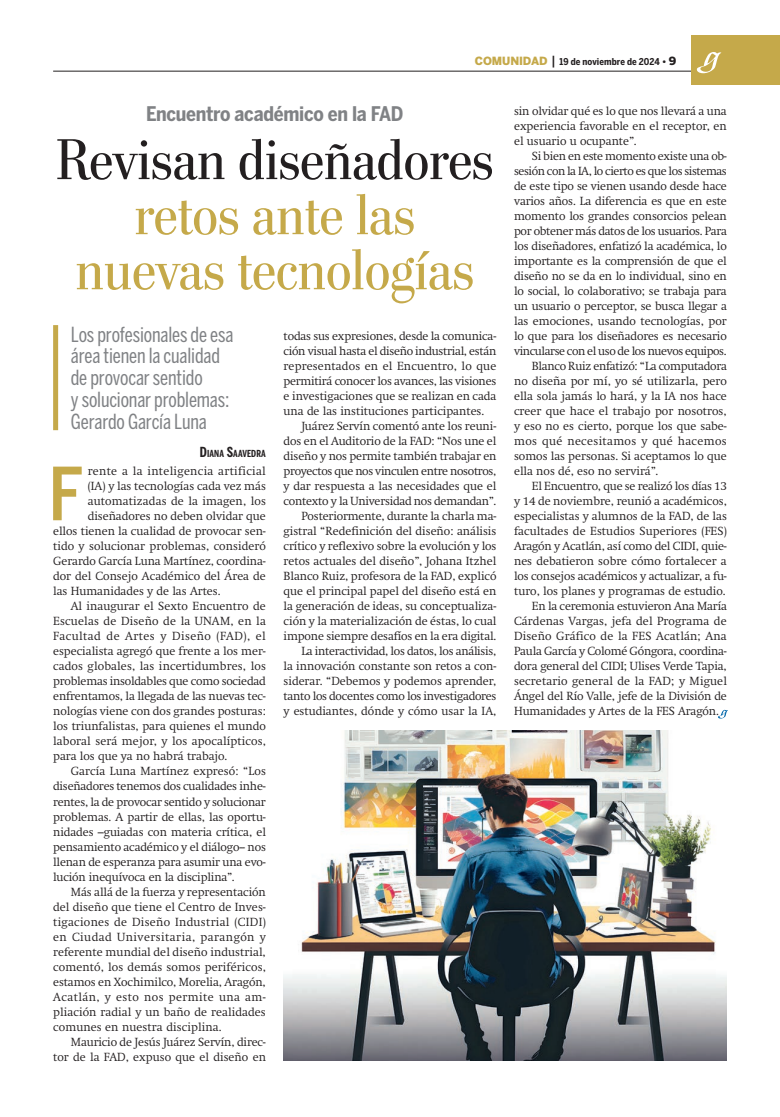
<style>
.page{position:relative;width:780px;height:1117px;background:#fff}
.page>*{position:absolute;margin:0;border:0;box-sizing:border-box;transform-origin:0 0}
.t1{font:500 72.38px "Benton Sans Cond";color:#c5a94a}
.t2{font:57.5px/55px "Stilson";color:#c5a94a;text-align:center}
.t3{font:57.5px "Stilson";color:#231f20}
.t4{font:20.62px/21.9px "Benton Sans Comp";letter-spacing:-.01em;color:#808285}
.t5{font:700 20px "Benton Sans Cond";letter-spacing:-.015em;color:#808285}
.t6{font:300 11.62px/15px "Swift";color:#231f20;text-align:justify}
.t7{font:300 11.62px "Swift";letter-spacing:-.02em;color:#231f20}
.t8{font:300 11.62px "Swift";letter-spacing:.04em;color:#231f20}
.t9{font:300 11.62px "Swift";letter-spacing:-.035em;color:#231f20}
.t10{font:300 11.62px "Swift";letter-spacing:-.025em;color:#231f20}
.t11{font:300 11.62px "Swift";letter-spacing:.025em;color:#231f20}
.t12{font:300 11.62px "Swift";letter-spacing:.03em;color:#231f20}
.t13{font:700 9.62px "Benton Sans Comp";letter-spacing:.01em;color:#231f20}
.t14{font:700 9.38px "Benton Sans Cond";letter-spacing:.01em;color:#231f20}
.s1{font-family:"Benton Sans";font-weight:900;font-size:11.25px;color:#c5a94a}
.s2{font-weight:500;font-size:12.5px}
.s3{font-family:"Benton Sans";font-weight:900}
.s4{font-family:"Benton Sans";font-weight:900;font-size:11.25px}
.s5{font-size:13.75px}
</style>
<div class="page">
<hr style="left:53px;top:71px;width:673px;height:1px;background:#231f20">
<div style="left:691px;top:35px;width:88px;height:50px;background:#c5a94a"></div>
<svg style="left:696px;top:52px;width:26px;height:21px"></svg>
<div style="left:53px;top:325px;width:5px;height:105px;background:#c5a94a"></div>
<img style="left:283px;top:730px;width:443px;height:330px">
<svg style="left:718px;top:709px;width:10px;height:9px"></svg>
<p class="t14" style="left:475px;top:56px;width:203px"><span class="s1">COMUNIDAD</span> <span class="s2">|</span> 19 de noviembre de 2024 <span class="s3">•</span> <span class="s4">9</span></p>
<h3 class="t5" style="left:146px;top:102px;width:259px">Encuentro académico en la FAD</h3>
<h2 class="t3" style="left:56px;top:126px;width:438px">Revisan diseñadores</h2>
<h2 class="t2" style="left:76px;top:187px;width:400px">retos ante las nuevas tecnologías</h2>
<p class="t6" style="left:283px;top:328px;width:214px">todas sus expresiones, desde la comunica&shy;ción visual hasta el diseño industrial, están representados en el Encuentro, lo que permitirá conocer los avances, las visiones e investigaciones que se realizan en cada una de las instituciones participantes.</p>
<p class="t6" style="left:283px;top:418px;width:214px;text-align:right">Juárez Servín comentó ante los reuni&shy;dos en el Auditorio de la FAD: “Nos une el diseño y nos permite también trabajar en proyectos que nos vinculen entre nosotros, y dar respuesta a las necesidades que el contexto y la Universidad nos demandan”.<br>Posteriormente, durante la charla ma&shy;gistral “Redefinición del diseño: análisis crítico y reflexivo sobre la evolución y los retos actuales del diseño”, Johana Itzhel Blanco Ruiz, profesora de la FAD, explicó que el principal papel del diseño está en la generación de ideas, su conceptualiza&shy;ción y la materialización de éstas, lo cual impone siempre desafíos en la era digital.<br>La interactividad, los datos, los análisis,<br>la innovación constante son retos a con&shy;siderar. “Debemos y podemos aprender, tanto los docentes como los investigadores y estudiantes, dónde y cómo usar la IA,</p>
<h3 class="t4" style="left:71px;top:323px;width:164px">Los profesionales de esa área tienen la cualidad de provocar sentido<br>y solucionar problemas:<br>Gerardo García Luna</h3>
<p class="t13" style="left:200px;top:448px;width:67px"><span class="s5">D</span>IANA <span class="s5">S</span>AAVEDRA</p>
<h1 class="t1" style="left:48px;top:451px;width:37px">F</h1>
<p class="t11" style="left:88px;top:464px;width:179px">rente a la inteligencia artificial</p>
<p class="t6" style="left:88px;top:478px;width:180px">(IA) y las tecnologías cada vez más</p>
<p class="t6" style="left:88px;top:493px;width:180px">automatizadas de la imagen, los</p>
<p class="t6" style="left:88px;top:508px;width:180px">diseñadores no deben olvidar que</p>
<p class="t6" style="left:53px;top:523px;width:214px">ellos tienen la cualidad de provocar sen-</p>
<p class="t6" style="left:53px;top:538px;width:214px">tido y solucionar problemas, consideró</p>
<p class="t6" style="left:53px;top:553px;width:214px">Gerardo García Luna Martínez, coordina-</p>
<p class="t6" style="left:53px;top:568px;width:214px">dor del Consejo Académico del Área de</p>
<p class="t6" style="left:53px;top:583px;width:169px">las Humanidades y de las Artes.</p>
<p class="t6" style="left:71px;top:598px;width:196px">Al inaugurar el Sexto Encuentro de</p>
<p class="t6" style="left:53px;top:613px;width:214px">Escuelas de Diseño de la UNAM, en la</p>
<p class="t8" style="left:53px;top:629px;width:214px">Facultad de Artes y Diseño (FAD), el</p>
<p class="t6" style="left:53px;top:643px;width:214px">especialista agregó que frente a los mer-</p>
<p class="t6" style="left:53px;top:658px;width:214px">cados globales, las incertidumbres, los</p>
<p class="t6" style="left:53px;top:673px;width:214px">problemas insoldables que como sociedad</p>
<p class="t6" style="left:53px;top:688px;width:214px">enfrentamos, la llegada de las nuevas tec-</p>
<p class="t6" style="left:53px;top:703px;width:214px">nologías viene con dos grandes posturas:</p>
<p class="t6" style="left:53px;top:718px;width:214px">los triunfalistas, para quienes el mundo</p>
<p class="t6" style="left:53px;top:733px;width:214px">laboral será mejor, y los apocalípticos,</p>
<p class="t6" style="left:53px;top:748px;width:176px">para los que ya no habrá trabajo.</p>
<p class="t6" style="left:71px;top:763px;width:196px">García Luna Martínez expresó: “Los</p>
<p class="t6" style="left:53px;top:778px;width:214px">diseñadores tenemos dos cualidades inhe-</p>
<p class="t7" style="left:53px;top:794px;width:214px">rentes, la de provocar sentido y solucionar</p>
<p class="t6" style="left:53px;top:808px;width:214px">problemas. A partir de ellas, las oportu-</p>
<p class="t6" style="left:53px;top:823px;width:214px">nidades –guiadas con materia crítica, el</p>
<p class="t6" style="left:53px;top:838px;width:214px">pensamiento académico y el diálogo-- nos</p>
<p class="t6" style="left:53px;top:853px;width:214px">llenan de esperanza para asumir una evo-</p>
<p class="t6" style="left:53px;top:868px;width:183px">lución inequívoca en la disciplina”.</p>
<p class="t6" style="left:71px;top:883px;width:196px">Más allá de la fuerza y representación</p>
<p class="t6" style="left:53px;top:898px;width:214px">del diseño que tiene el Centro de Inves-</p>
<p class="t11" style="left:53px;top:914px;width:214px">tigaciones de Diseño Industrial (CIDI)</p>
<p class="t8" style="left:53px;top:929px;width:214px">en Ciudad Universitaria, parangón y</p>
<p class="t6" style="left:53px;top:943px;width:214px">referente mundial del diseño industrial,</p>
<p class="t6" style="left:53px;top:958px;width:214px">comentó, los demás somos periféricos,</p>
<p class="t6" style="left:53px;top:973px;width:214px">estamos en Xochimilco, Morelia, Aragón,</p>
<p class="t8" style="left:53px;top:989px;width:214px">Acatlán, y esto nos permite una am-</p>
<p class="t6" style="left:53px;top:1003px;width:214px">pliación radial y un baño de realidades</p>
<p class="t6" style="left:53px;top:1018px;width:170px">comunes en nuestra disciplina.</p>
<p class="t6" style="left:71px;top:1033px;width:196px">Mauricio de Jesús Juárez Servín, direc-</p>
<p class="t6" style="left:53px;top:1048px;width:214px">tor de la FAD, expuso que el diseño en</p>
<p class="t6" style="left:514px;top:103px;width:214px">sin olvidar qué es lo que nos llevará a una experiencia favorable en el receptor, en el usuario u ocupante”.</p>
<p class="t10" style="left:531px;top:149px;width:196px">Si bien en este momento existe una ob-</p>
<p class="t9" style="left:514px;top:164px;width:214px">sesión con la IA, lo cierto es que los sistemas</p>
<p class="t6" style="left:514px;top:178px;width:214px">de este tipo se vienen usando desde hace</p>
<p class="t6" style="left:514px;top:193px;width:214px">varios años. La diferencia es que en este</p>
<p class="t6" style="left:514px;top:208px;width:214px">momento los grandes consorcios pelean</p>
<p class="t10" style="left:514px;top:224px;width:214px">por obtener más datos de los usuarios. Para</p>
<p class="t6" style="left:514px;top:238px;width:214px">los diseñadores, enfatizó la académica, lo</p>
<p class="t6" style="left:514px;top:253px;width:214px">importante es la comprensión de que el</p>
<p class="t6" style="left:514px;top:268px;width:214px">diseño no se da en lo individual, sino en</p>
<p class="t6" style="left:514px;top:283px;width:214px">lo social, lo colaborativo; se trabaja para</p>
<p class="t6" style="left:514px;top:298px;width:214px">un usuario o perceptor, se busca llegar a</p>
<p class="t6" style="left:514px;top:313px;width:214px">las emociones, usando tecnologías, por</p>
<p class="t6" style="left:514px;top:328px;width:214px">lo que para los diseñadores es necesario</p>
<p class="t9" style="left:514px;top:344px;width:214px">vincularse con el uso de los nuevos equipos.</p>
<p class="t7" style="left:531px;top:359px;width:196px">Blanco Ruiz enfatizó: “La computadora</p>
<p class="t6" style="left:514px;top:373px;width:214px">no diseña por mí, yo sé utilizarla, pero</p>
<p class="t6" style="left:514px;top:388px;width:214px">ella sola jamás lo hará, y la IA nos hace</p>
<p class="t6" style="left:514px;top:403px;width:214px">creer que hace el trabajo por nosotros,</p>
<p class="t6" style="left:514px;top:418px;width:214px">y eso no es cierto, porque los que sabe-</p>
<p class="t12" style="left:514px;top:434px;width:214px">mos qué necesitamos y qué hacemos</p>
<p class="t6" style="left:514px;top:448px;width:214px">somos las personas. Si aceptamos lo que</p>
<p class="t6" style="left:514px;top:463px;width:146px">ella nos dé, eso no servirá”.</p>
<p class="t6" style="left:531px;top:478px;width:196px">El Encuentro, que se realizó los días 13</p>
<p class="t6" style="left:514px;top:493px;width:214px">y 14 de noviembre, reunió a académicos,</p>
<p class="t6" style="left:514px;top:508px;width:214px">especialistas y alumnos de la FAD, de las</p>
<p class="t6" style="left:514px;top:523px;width:214px">facultades de Estudios Superiores (FES)</p>
<p class="t6" style="left:514px;top:538px;width:214px">Aragón y Acatlán, así como del CIDI, quie-</p>
<p class="t6" style="left:514px;top:553px;width:214px">nes debatieron sobre cómo fortalecer a</p>
<p class="t6" style="left:514px;top:568px;width:214px">los consejos académicos y actualizar, a fu-</p>
<p class="t6" style="left:514px;top:583px;width:213px">turo, los planes y programas de estudio.</p>
<p class="t6" style="left:531px;top:598px;width:196px">En la ceremonia estuvieron Ana María</p>
<p class="t6" style="left:514px;top:613px;width:214px">Cárdenas Vargas, jefa del Programa de</p>
<p class="t6" style="left:514px;top:628px;width:214px">Diseño Gráfico de la FES Acatlán; Ana</p>
<p class="t7" style="left:514px;top:644px;width:214px">Paula García y Colomé Góngora, coordina-</p>
<p class="t6" style="left:514px;top:658px;width:214px">dora general del CIDI; Ulises Verde Tapia,</p>
<p class="t6" style="left:514px;top:673px;width:214px">secretario general de la FAD; y Miguel</p>
<p class="t6" style="left:514px;top:688px;width:214px">Ángel del Río Valle, jefe de la División de</p>
<p class="t6" style="left:514px;top:703px;width:206px">Humanidades y Artes de la FES Aragón.</p>
</div>
